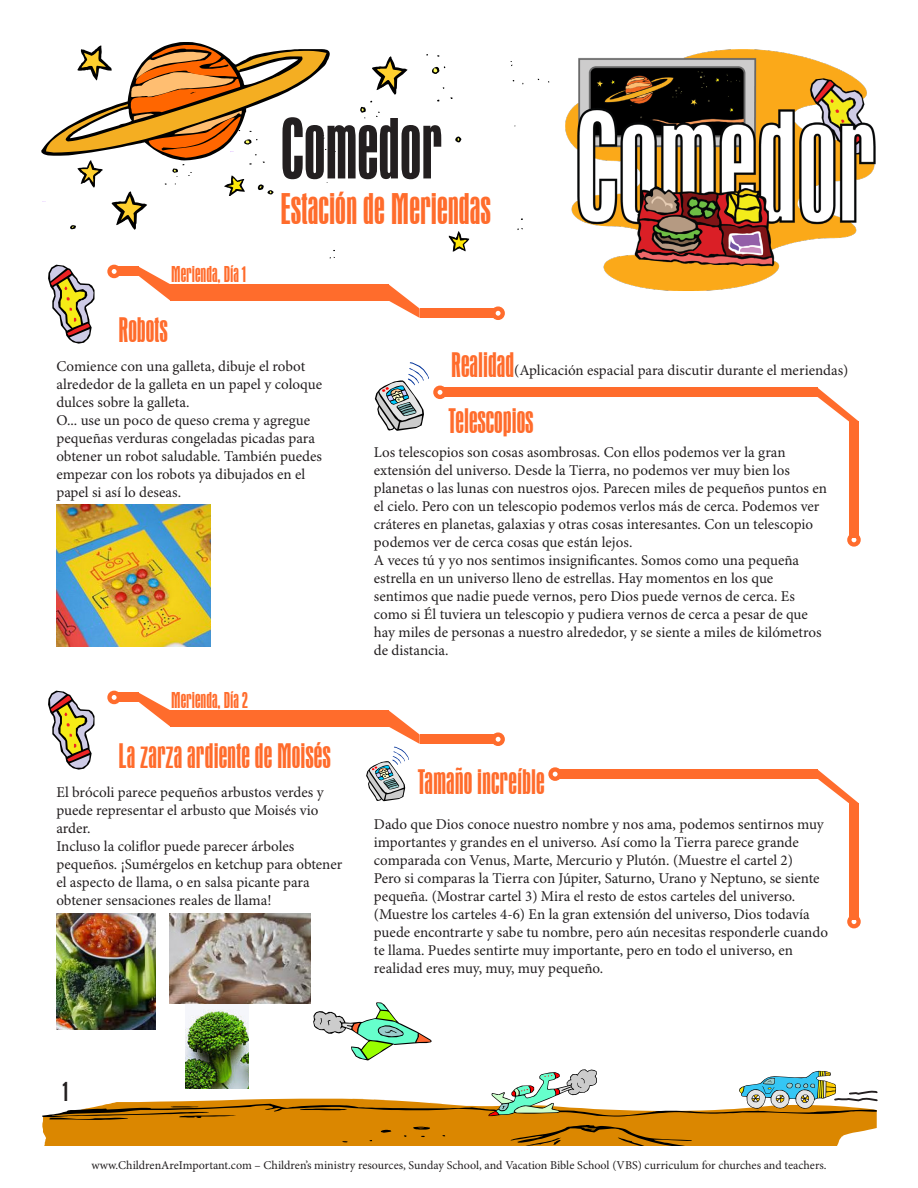
<style>
.page{position:relative;width:918px;height:1188px;background:#fff}
.page>*{position:absolute;margin:0;border:0;box-sizing:border-box;transform-origin:0 0}
.Section_Title_Black{font:condensed 88.5px "Aurora BT";color:#231f20}
.Header_1_Orange{font:condensed 45px "Aurora BT";color:#ff6c2c}
.Header_1_Orange-2{font:condensed 36px "Aurora BT";color:#ff6c2c}
.Page_Nums{font:condensed 28.5px "Aurora BT";color:#231f20}
.Small_Header_Orange{font:condensed 23.25px "Aurora BT";color:#ff6c2c}
.t1{font:15px/18px "Minion Pro";color:#231f20}
.t2{font:12px "Minion Pro";color:#231f20}
</style>
<div class="page">
<svg style="left:42px;top:992px;width:836px;height:154px"></svg>
<svg style="left:48px;top:265px;width:46px;height:79px"></svg>
<svg style="left:48px;top:691px;width:46px;height:79px"></svg>
<svg style="left:375px;top:362px;width:54px;height:69px"></svg>
<img style="left:56px;top:504px;width:155px;height:143px">
<div style="left:170px;top:284px;width:218px;height:17px;background:#ff6c2c"></div>
<svg style="left:388px;top:284px;width:32px;height:34px"></svg>
<svg style="left:139px;top:267px;width:31px;height:34px"></svg>
<div style="left:420px;top:309px;width:75px;height:9px;background:#ff6c2c"></div>
<div style="left:118px;top:267px;width:21px;height:9px;background:#ff6c2c"></div>
<div style="left:107px;top:265px;width:14px;height:13px;border:4px solid #ff6c2c;border-radius:50%"></div>
<div style="left:491px;top:306px;width:14px;height:14px;border:4px solid #ff6c2c;border-radius:50%"></div>
<div style="left:170px;top:710px;width:218px;height:17px;background:#ff6c2c"></div>
<svg style="left:366px;top:710px;width:54px;height:91px"></svg>
<svg style="left:139px;top:693px;width:31px;height:34px"></svg>
<div style="left:420px;top:735px;width:75px;height:9px;background:#ff6c2c"></div>
<div style="left:118px;top:693px;width:21px;height:9px;background:#ff6c2c"></div>
<div style="left:107px;top:691px;width:14px;height:13px;border:4px solid #ff6c2c;border-radius:50%"></div>
<div style="left:491px;top:732px;width:14px;height:14px;border:4px solid #ff6c2c;border-radius:50%"></div>
<div style="left:444px;top:388px;width:374px;height:9px;background:#ff6c2c"></div>
<div style="left:433px;top:386px;width:14px;height:13px;border:4px solid #ff6c2c;border-radius:50%"></div>
<svg style="left:818px;top:388px;width:40px;height:33px"></svg>
<div style="left:849px;top:421px;width:10px;height:116px;background:#ff6c2c"></div>
<div style="left:847px;top:533px;width:14px;height:14px;border:4px solid #ff6c2c;border-radius:50%"></div>
<div style="left:560px;top:769px;width:258px;height:10px;background:#ff6c2c"></div>
<div style="left:548px;top:767px;width:14px;height:14px;border:4px solid #ff6c2c;border-radius:50%"></div>
<svg style="left:818px;top:770px;width:41px;height:33px"></svg>
<div style="left:849px;top:803px;width:10px;height:116px;background:#ff6c2c"></div>
<div style="left:847px;top:915px;width:14px;height:13px;border:4px solid #ff6c2c;border-radius:50%"></div>
<svg style="left:455px;top:137px;width:6px;height:5px"></svg>
<svg style="left:360px;top:101px;width:20px;height:18px"></svg>
<svg style="left:432px;top:66px;width:13px;height:8px"></svg>
<svg style="left:372px;top:56px;width:35px;height:39px"></svg>
<svg style="left:41px;top:42px;width:295px;height:188px"></svg>
<svg style="left:449px;top:231px;width:20px;height:21px"></svg>
<img style="left:566px;top:49px;width:310px;height:241px">
<img style="left:185px;top:1004px;width:64px;height:85px">
<img style="left:56px;top:914px;width:99px;height:116px">
<img style="left:170px;top:914px;width:140px;height:90px">
<p class="Section_Title_Black" style="left:281px;top:102px;width:163px">Comedor</p>
<p class="Small_Header_Orange" style="left:171px;top:262px;width:77px">Merienda, Día 1</p>
<p class="Header_1_Orange-2" style="left:119px;top:311px;width:51px">Robots</p>
<p class="Header_1_Orange" style="left:281px;top:185px;width:212px">Estación de Meriendas</p>
<p class="t1" style="left:56px;top:358px;width:267px">Comience con una galleta, dibuje el robot alrededor de la galleta en un papel y coloque dulces sobre la galleta.</p>
<p class="t1" style="left:56px;top:412px;width:267px">O... use un poco de queso crema y agregue pequeñas verduras congeladas picadas para obtener un robot saludable. También puedes empezar con los robots ya dibujados en el papel si así lo deseas.</p>
<p class="Small_Header_Orange" style="left:171px;top:688px;width:78px">Merienda, Día 2</p>
<p class="Header_1_Orange-2" style="left:119px;top:737px;width:214px">La zarza ardiente de Moisés</p>
<p class="t1" style="left:56px;top:784px;width:269px">El brócoli parece pequeños arbustos verdes y puede representar el arbusto que Moisés vio arder.</p>
<p class="t1" style="left:56px;top:838px;width:288px">Incluso la coliflor puede parecer árboles pequeños. ¡Sumérgelos en ketchup para obtener el aspecto de llama, o en salsa picante para obtener sensaciones reales de llama!</p>
<p class="Header_1_Orange-2" style="left:451px;top:346px;width:65px">Realidad</p>
<p class="t1" style="left:514px;top:362px;width:336px">(Aplicación espacial para discutir durante el meriendas)</p>
<p class="Header_1_Orange-2" style="left:449px;top:402px;width:87px">Telescopios</p>
<p class="t1" style="left:374px;top:443px;width:455px">Los telescopios son cosas asombrosas. Con ellos podemos ver la gran extensión del universo. Desde la Tierra, no podemos ver muy bien los planetas o las lunas con nuestros ojos. Parecen miles de pequeños puntos en el cielo. Pero con un telescopio podemos verlos más de cerca. Podemos ver cráteres en planetas, galaxias y otras cosas interesantes. Con un telescopio podemos ver de cerca cosas que están lejos.</p>
<p class="t1" style="left:374px;top:551px;width:449px">A veces tú y yo nos sentimos insignificantes. Somos como una pequeña estrella en un universo lleno de estrellas. Hay momentos en los que sentimos que nadie puede vernos, pero Dios puede vernos de cerca. Es como si Él tuviera un telescopio y pudiera vernos de cerca a pesar de que hay miles de personas a nuestro alrededor, y se siente a miles de kilómetros de distancia.</p>
<p class="Header_1_Orange-2" style="left:418px;top:763px;width:128px">Tamaño increíble</p>
<p class="t1" style="left:374px;top:816px;width:456px">Dado que Dios conoce nuestro nombre y nos ama, podemos sentirnos muy importantes y grandes en el universo. Así como la Tierra parece grande comparada con Venus, Marte, Mercurio y Plutón. (Muestre el cartel 2)<br>Pero si comparas la Tierra con Júpiter, Saturno, Urano y Neptuno, se siente pequeña. (Mostrar cartel 3) Mira el resto de estos carteles del universo. (Muestre los carteles 4-6) En la gran extensión del universo, Dios todavía puede encontrarte y sabe tu nombre, pero aún necesitas responderle cuando te llama. Puedes sentirte muy importante, pero en todo el universo, en realidad eres muy, muy, muy pequeño.</p>
<p class="Page_Nums" style="left:63px;top:1077px;width:7px">1</p>
<p class="t2" style="left:91px;top:1158px;width:737px">www.ChildrenAreImportant.com – Children’s ministry resources, Sunday School, and Vacation Bible School (VBS) curriculum for churches and teachers.</p>
</div>
